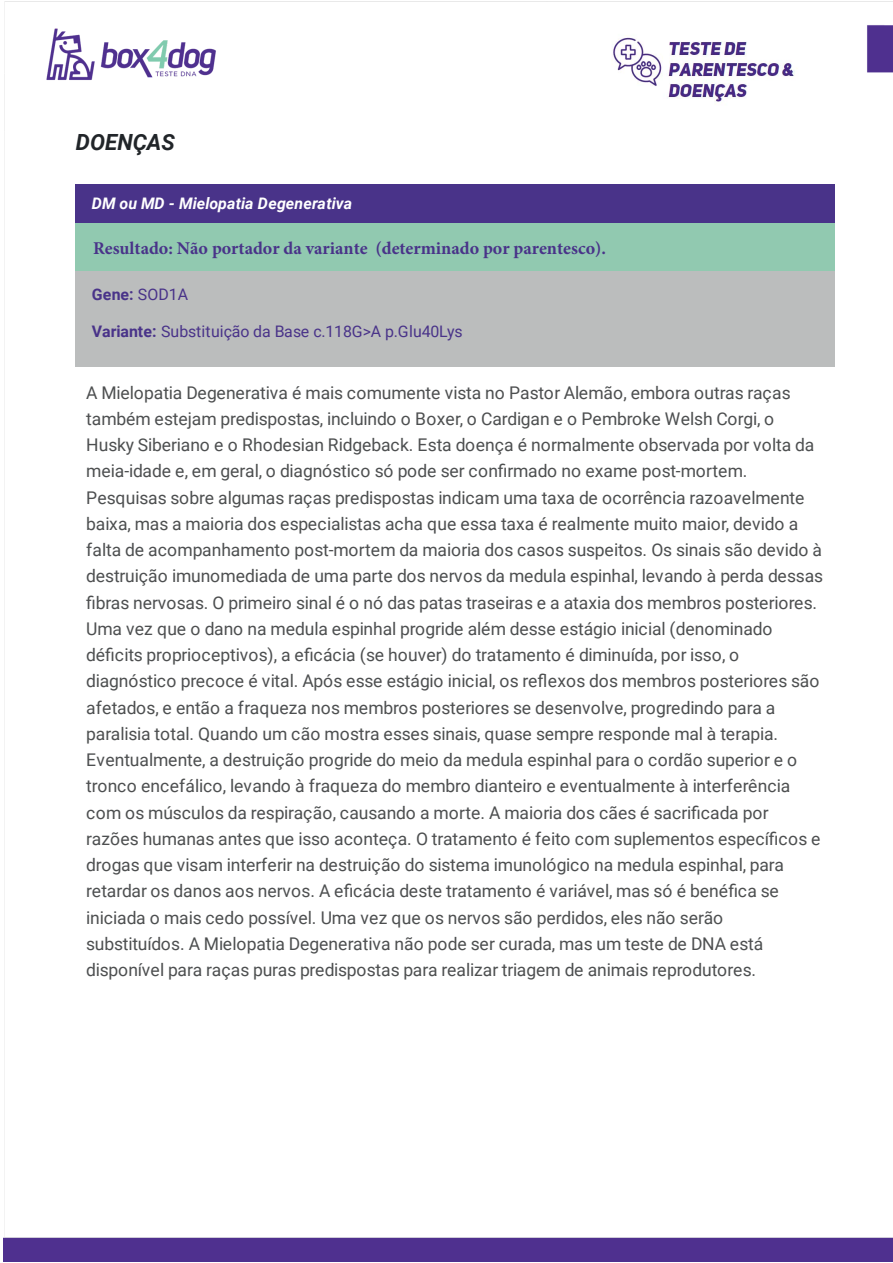
<style>
.page{position:relative;width:893px;height:1263px;background:#fff}
.page>*{position:absolute;margin:0;border:0;box-sizing:border-box;transform-origin:0 0}
.t1{font:italic 700 22.2px "Roboto";color:#212529}
.t2{font:700 18px "Minion Pro";color:#493389}
.t3{font:17.55px/26.2px "Roboto";letter-spacing:-.01em;color:#4d4f50}
.t4{font:15.9px "Roboto";letter-spacing:-.01em;color:#493389}
.t5{font:italic 700 15.9px "Roboto";color:#fff}
.t6{font:700 15.9px "Roboto";color:#493389}
.s1{font-weight:400}
.s2{font-weight:700}
</style>
<div class="page">
<img style="left:3px;top:1px;width:889px;height:1261px">
<div style="left:76px;top:184px;width:758px;height:40px;background:#493389"></div>
<div style="left:76px;top:224px;width:758px;height:47px;background:#91c9b0"></div>
<div style="left:76px;top:271px;width:758px;height:96px;background:#bbbdbd"></div>
<img style="left:560px;top:16px;width:287px;height:117px">
<p class="t1" style="left:76px;top:130px;width:101px">DOENÇAS</p>
<p class="t5" style="left:92px;top:194px;width:262px">DM ou MD - Mielopatia Degenerativa</p>
<p class="t2" style="left:93px;top:236px;width:514px">Resultado: Não portador da variante (determinado por parentesco).</p>
<p class="t6" style="left:92px;top:285px;width:98px">Gene: <span class="s1">SOD1A</span></p>
<p class="t4" style="left:92px;top:322px;width:372px"><span class="s2">Variante:</span> Substituição da Base c.118G&gt;A p.Glu40Lys</p>
<p class="t3" style="left:86px;top:379px;width:738px">A Mielopatia Degenerativa é mais comumente vista no Pastor Alemão, embora outras raças também estejam predispostas, incluindo o Boxer, o Cardigan e o Pembroke Welsh Corgi, o Husky Siberiano e o Rhodesian Ridgeback. Esta doença é normalmente observada por volta da meia-idade e, em geral, o diagnóstico só pode ser confirmado no exame post-mortem.<br>Pesquisas sobre algumas raças predispostas indicam uma taxa de ocorrência razoavelmente baixa, mas a maioria dos especialistas acha que essa taxa é realmente muito maior, devido a falta de acompanhamento post-mortem da maioria dos casos suspeitos. Os sinais são devido à destruição imunomediada de uma parte dos nervos da medula espinhal, levando à perda dessas fibras nervosas. O primeiro sinal é o nó das patas traseiras e a ataxia dos membros posteriores.<br>Uma vez que o dano na medula espinhal progride além desse estágio inicial (denominado déficits proprioceptivos), a eficácia (se houver) do tratamento é diminuída, por isso, o diagnóstico precoce é vital. Após esse estágio inicial, os reflexos dos membros posteriores são afetados, e então a fraqueza nos membros posteriores se desenvolve, progredindo para a paralisia total. Quando um cão mostra esses sinais, quase sempre responde mal à terapia.<br>Eventualmente, a destruição progride do meio da medula espinhal para o cordão superior e o tronco encefálico, levando à fraqueza do membro dianteiro e eventualmente à interferência com os músculos da respiração, causando a morte. A maioria dos cães é sacrificada por razões humanas antes que isso aconteça. O tratamento é feito com suplementos específicos e drogas que visam interferir na destruição do sistema imunológico na medula espinhal, para retardar os danos aos nervos. A eficácia deste tratamento é variável, mas só é benéfica se iniciada o mais cedo possível. Uma vez que os nervos são perdidos, eles não serão substituídos. A Mielopatia Degenerativa não pode ser curada, mas um teste de DNA está disponível para raças puras predispostas para realizar triagem de animais reprodutores.</p>
</div>
